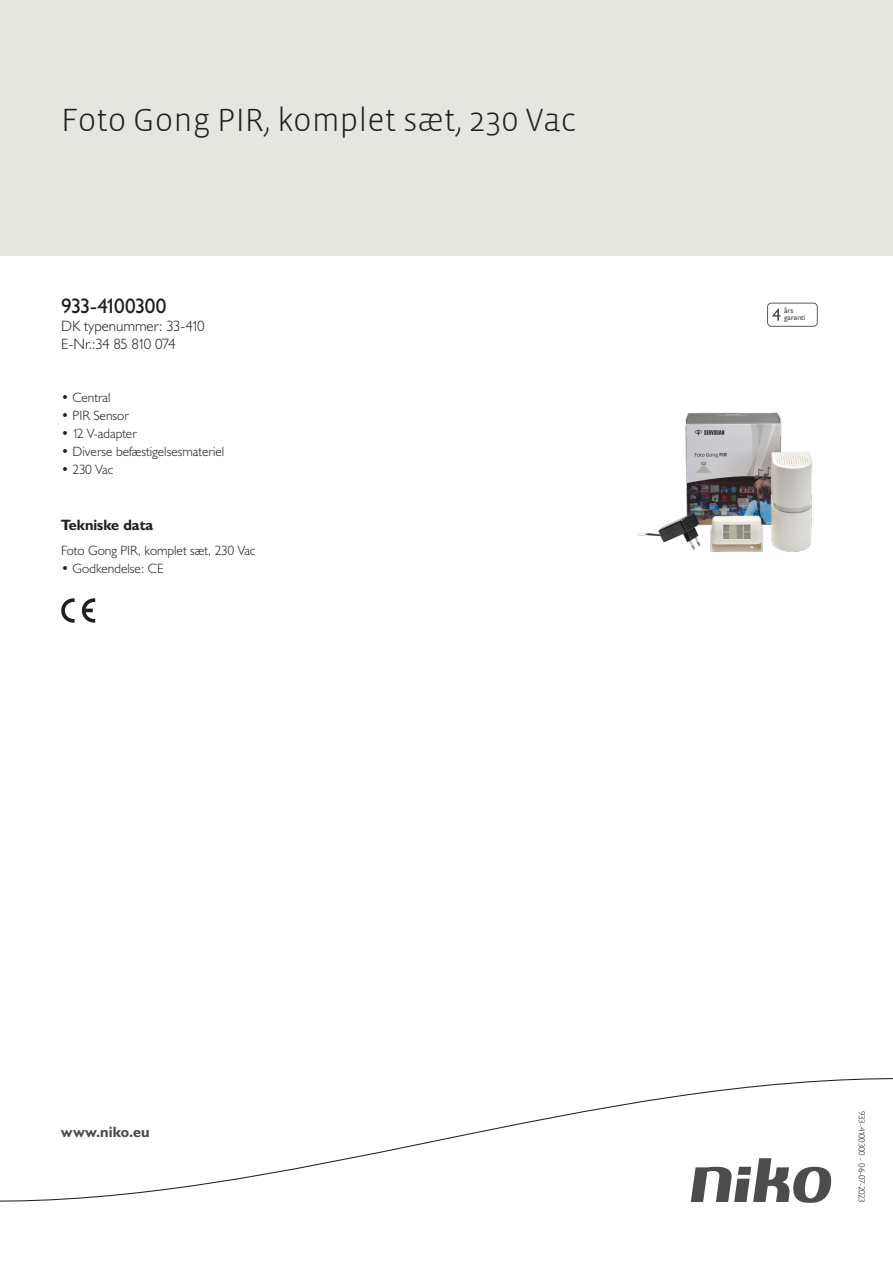
<style>
.page{position:relative;width:893px;height:1263px;background:#fff}
.page>*{position:absolute;margin:0;border:0;box-sizing:border-box;transform-origin:0 0}
.Title_datasheets{font:300 33px "Vista Sans";color:#231f20}
.Article_number{font:21px "Humanist 521 BT";letter-spacing:-.045em;color:#231f20}
.ENumber{font:300 15px "Humanist 521 BT";letter-spacing:-.005em;color:#231f20}
.ENumber-2{font:300 15px "Humanist 521 BT";letter-spacing:-.06em;color:#231f20}
.Titles_parts{font:700 15px "Humanist 521 BT";color:#231f20}
.titel_afbeelding{font:700 15px "Humanist 521 BT";letter-spacing:.005em;color:#4b4c4d}
.Platte_tekst_CAB{font:300 13.5px "Humanist 521 BT";color:#231f20}
.USP_Bullets{font:300 13.5px "Humanist 521 BT";color:#231f20}
.Revision{font:300 9px "Humanist 521 BT";letter-spacing:-.05em;color:#231f20}
.t1{font:7.8px/7.8px "Humanist 521 BT";color:#4b4c4d}
</style>
<div class="page">
<div style="left:0;top:0;width:893px;height:255px;background:#e6e6e0"></div>
<svg style="left:82px;top:598px;width:13px;height:25px"></svg>
<svg style="left:61px;top:598px;width:14px;height:25px"></svg>
<svg style="left:767px;top:303px;width:51px;height:24px"></svg>
<svg style="left:0;top:1078px;width:893px;height:125px"></svg>
<img style="left:637px;top:412px;width:176px;height:140px">
<p class="Title_datasheets" style="left:61px;top:100px;width:517px">Foto Gong PIR, komplet sæt, 230 Vac</p>
<p class="Article_number" style="left:61px;top:293px;width:107px">933-4100300</p>
<p class="ENumber" style="left:61px;top:316px;width:145px">DK typenummer: 33-410</p>
<p class="ENumber-2" style="left:61px;top:334px;width:116px">E-Nr.:34 85 810 074</p>
<p class="Platte_tekst_CAB" style="left:61px;top:389px;width:51px">• Central</p>
<p class="Platte_tekst_CAB" style="left:61px;top:407px;width:69px">• PIR Sensor</p>
<p class="Platte_tekst_CAB" style="left:61px;top:425px;width:77px">• 12 V-adapter</p>
<p class="Platte_tekst_CAB" style="left:61px;top:443px;width:165px">• Diverse befæstigelsesmateriel</p>
<p class="Platte_tekst_CAB" style="left:61px;top:461px;width:53px">• 230 Vac</p>
<p class="Titles_parts" style="left:61px;top:516px;width:94px">Tekniske data</p>
<p class="Platte_tekst_CAB" style="left:61px;top:542px;width:196px">Foto Gong PIR, komplet sæt, 230 Vac</p>
<p class="USP_Bullets" style="left:61px;top:560px;width:104px">• Godkendelse: CE</p>
<p class="t1" style="left:784px;top:306px;width:23px">års garanti</p>
<p class="titel_afbeelding" style="left:61px;top:1122px;width:90px">www.niko.eu</p>
<p class="Revision" style="left:868px;top:1111px;width:93px;rotate:90deg">933-4100300 - 06-07-2023</p>
</div>
